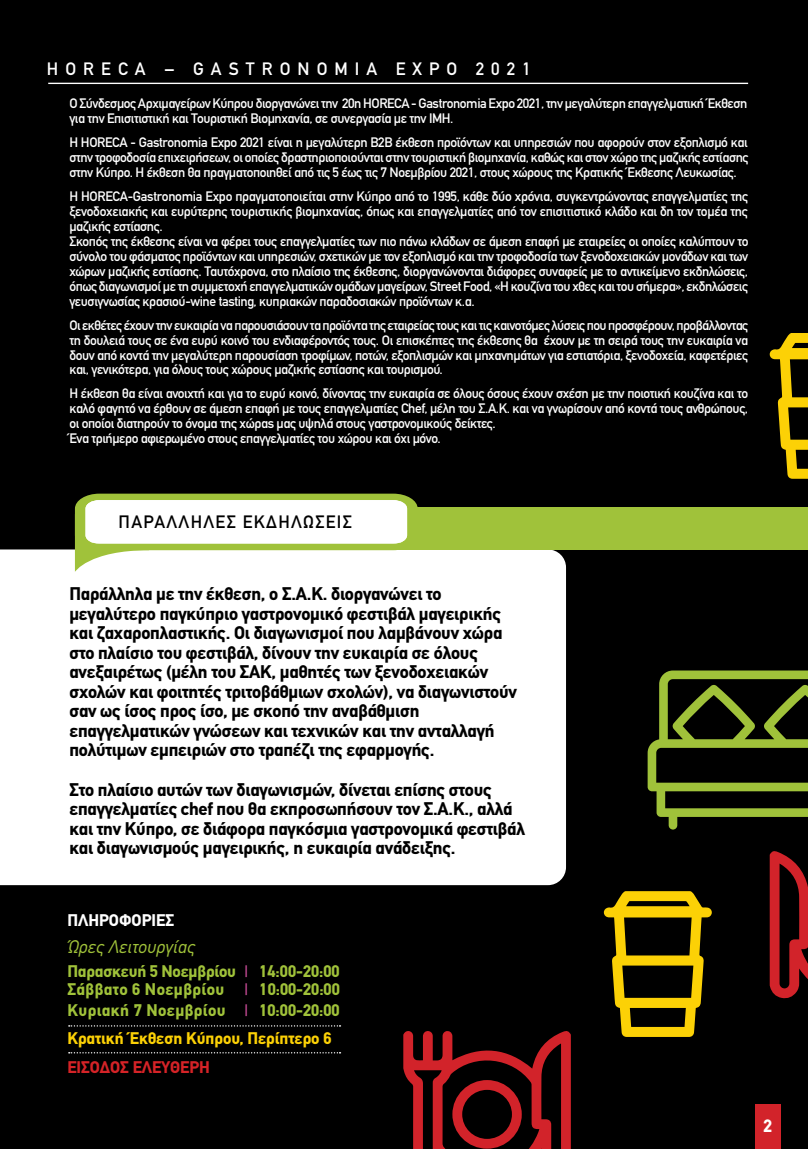
<style>
.page{position:relative;width:808px;height:1149px;background:#fff}
.page>*{position:absolute;margin:0;border:0;box-sizing:border-box;transform-origin:0 0}
.t1{font:700 18px/19.5px "CF Din";letter-spacing:-.01em;color:#000}
.t2{font:italic 18px "CF Din";color:#a0c23a}
.t3{font:17.7px "CF Din";letter-spacing:.4em;color:#fff}
.t4{font:17.7px "CF Din";letter-spacing:.075em;color:#000}
.t5{font:700 17.7px "CF Din";color:#fff}
.t6{font:700 16.5px/18px "CF Din";color:#a0c23a}
.t7{font:700 16.5px/28.5px "CF Din";color:#fcd106}
.t8{font:700 16.5px "CF Din";color:#d52327}
.t9{font:700 16.5px "CF Din";color:#fff}
.t10{font:13.5px/15px "CF Din";letter-spacing:-.03em;color:#fff}
.s1{font-weight:400;font-size:16.35px;color:#d14f9d}
.s2{color:#a0c23a}
</style>
<div class="page">
<div style="left:0;top:0;width:808px;height:1148px;background:#000"></div>
<div style="left:0;top:549px;width:566px;height:335px;background:#fff"></div>
<hr style="left:48px;top:83px;width:700px;height:1px;background:#fff">
<div style="left:755px;top:1104px;width:26px;height:44px;background:#d2232a"></div>
<div style="left:228px;top:507px;width:580px;height:42px;background:#a0c23a"></div>
<svg style="left:75px;top:493px;width:343px;height:78px;background:#e7eed1"></svg>
<svg style="left:403px;top:1031px;width:168px;height:117px"></svg>
<svg style="left:770px;top:851px;width:38px;height:148px"></svg>
<svg style="left:648px;top:670px;width:160px;height:159px"></svg>
<svg style="left:604px;top:891px;width:108px;height:145px"></svg>
<svg style="left:770px;top:333px;width:38px;height:145px"></svg>
<svg style="left:69px;top:1025px;width:271px;height:1px"></svg>
<svg style="left:69px;top:1052px;width:271px;height:1px"></svg>
<h2 class="t3" style="left:47px;top:59px;width:485px">ΗΟRECA – GASTRONOMIA EXPO 2021</h2>
<p class="t10" style="left:69px;top:96px;width:680px">Ο Σύνδεσμος Αρχιμαγείρων Κύπρου διοργανώνει την 20η HORECA - Gastronomia Expo 2021, την μεγαλύτερη επαγγελματική Έκθεση για την Επισιτιστική και Τουριστική Βιομηχανία, σε συνεργασία με την ΙΜΗ.</p>
<p class="t10" style="left:69px;top:135px;width:681px;text-align:justify">Η HORECA - Gastronomia Expo 2021 είναι η μεγαλύτερη B2B έκθεση προϊόντων και υπηρεσιών που αφορούν στον εξοπλισμό και στην τροφοδοσία επιχειρήσεων, οι οποίες δραστηριοποιούνται στην τουριστική βιομηχανία, καθώς και στον χώρο της μαζικής εστίασης στην Κύπρο. Η έκθεση θα πραγματοποιηθεί από τις 5 έως τις 7 Νοεμβρίου 2021, στους χώρους της Κρατικής Έκθεσης Λευκωσίας.</p>
<p class="t10" style="left:69px;top:189px;width:681px">Η HORECA-Gastronomia Expo πραγματοποιείται στην Κύπρο από το 1995, κάθε δύο χρόνια, συγκεντρώνοντας επαγγελματίες της ξενοδοχειακής και ευρύτερης τουριστικής βιομηχανίας, όπως και επαγγελματίες από τον επισιτιστικό κλάδο και δη τον τομέα της μαζικής εστίασης.<br>Σκοπός της έκθεσης είναι να φέρει τους επαγγελματίες των πιο πάνω κλάδων σε άμεση επαφή με εταιρείες οι οποίες καλύπτουν το σύνολο του φάσματος προϊόντων και υπηρεσιών, σχετικών με τον εξοπλισμό και την τροφοδοσία των ξενοδοχειακών μονάδων και των χώρων μαζικής εστίασης. Ταυτόχρονα, στο πλαίσιο της έκθεσης, διοργανώνονται διάφορες συναφείς με το αντικείμενο εκδηλώσεις, όπως διαγωνισμοί με τη συμμετοχή επαγγελματικών ομάδων μαγείρων, Street Food, «H κουζίνα του χθες και του σήμερα», εκδηλώσεις γευσιγνωσίας κρασιού-wine tasting, κυπριακών παραδοσιακών προϊόντων κ.α.</p>
<p class="t10" style="left:69px;top:317px;width:680px;text-align:justify">Oι εκθέτες έχουν την ευκαιρία να παρουσιάσουν τα προϊόντα της εταιρείας τους και τις καινοτόμες λύσεις που προσφέρουν, προβάλλοντας τη δουλειά τους σε ένα ευρύ κοινό του ενδιαφέροντός τους. Οι επισκέπτες της έκθεσης θα έχουν με τη σειρά τους την ευκαιρία να δουν από κοντά την μεγαλύτερη παρουσίαση τροφίμων, ποτών, εξοπλισμών και μηχανημάτων για εστιατόρια, ξενοδοχεία, καφετέριες και, γενικότερα, για όλους τους χώρους μαζικής εστίασης και τουρισμού.</p>
<p class="t10" style="left:69px;top:386px;width:680px">Η έκθεση θα είναι ανοιχτή και για το ευρύ κοινό, δίνοντας την ευκαιρία σε όλους όσους έχουν σχέση με την ποιοτική κουζίνα και το καλό φαγητό να έρθουν σε άμεση επαφή με τους επαγγελματίες Chef, μέλη του Σ.Α.Κ. και να γνωρίσουν από κοντά τους ανθρώπους, οι οποίοι διατηρούν το όνομα της χώραs μας υψηλά στους γαστρονομικούς δείκτες.<br>Ένα τριήμερο αφιερωμένο στους επαγγελματίες του χώρου και όχι μόνο.</p>
<h2 class="t4" style="left:119px;top:512px;width:235px">ΠΑΡΆΛΛΗΛΕΣ ΕΚΔΗΛΏΣΕΙΣ</h2>
<p class="t1" style="left:69px;top:584px;width:449px">Παράλληλα με την έκθεση, ο Σ.Α.Κ. διοργανώνει το μεγαλύτερο παγκύπριο γαστρονομικό φεστιβάλ μαγειρικής και ζαχαροπλαστικής. Οι διαγωνισμοί που λαμβάνουν χώρα στo πλαίσιο του φεστιβάλ, δίνουν την ευκαιρία σε όλους ανεξαιρέτως (μέλη του ΣΑΚ, μαθητές των ξενοδοχειακών σχολών και φοιτητές τριτοβάθμιων σχολών), να διαγωνιστούν σαν ως ίσος προς ίσο, με σκοπό την αναβάθμιση επαγγελματικών γνώσεων και τεχνικών και την ανταλλαγή πολύτιμων εμπειριών στο τραπέζι της εφαρμογής.</p>
<h1 class="t1" style="left:69px;top:779px;width:457px">Στο πλαίσιο αυτών των διαγωνισμών, δίνεται επίσης στους επαγγελματίες chef που θα εκπροσωπήσουν τον Σ.Α.Κ., αλλά και την Κύπρο, σε διάφορα παγκόσμια γαστρονομικά φεστιβάλ και διαγωνισμούς μαγειρικής, η ευκαιρία ανάδειξης.</h1>
<p class="t9" style="left:67px;top:910px;width:108px">ΠΛΗΡΟΦΟΡΙΕΣ</p>
<h1 class="t2" style="left:67px;top:936px;width:132px">Ώρες Λειτουργίας</h1>
<p class="t6" style="left:67px;top:961px;width:274px">Παρασκευή 5 Νοεμβρίου <span class="s1">|</span> 14:00-20:00<br>Σάββατο 6 Νοεμβρίου <span class="s1">|</span> 10:00-20:00</p>
<p class="t7" style="left:67px;top:995px;width:274px"><span class="s2">Κυριακή 7 Νοεμβρίου</span> <span class="s1">|</span> <span class="s2">10:00-20:00<br></span>Κρατική Έκθεση Κύπρου, Περίπτερο 6</p>
<p class="t8" style="left:67px;top:1057px;width:144px">ΕΙΣΟΔΟΣ ΕΛΕΥΘΕΡΗ</p>
<h2 class="t5" style="left:763px;top:1115px;width:10px">2</h2>
</div>
